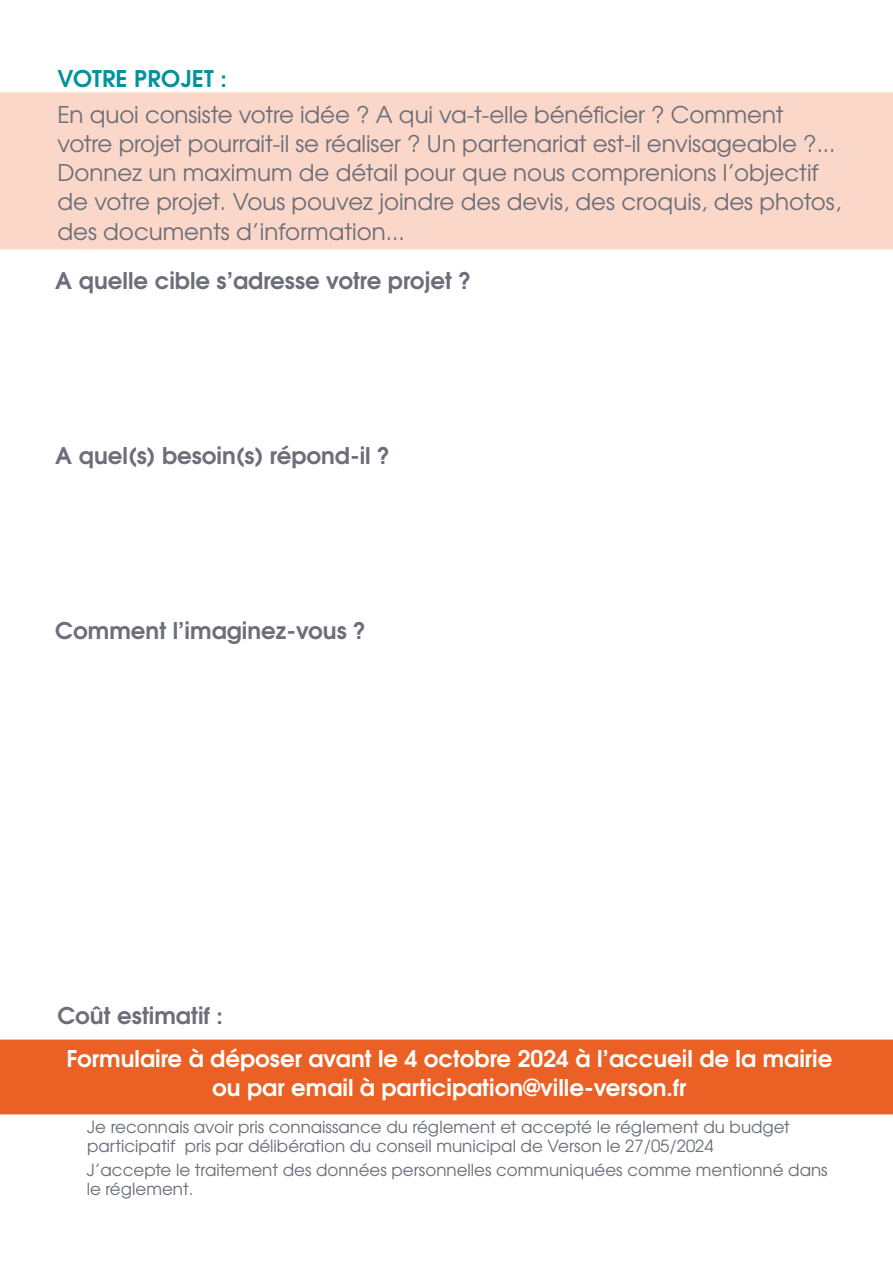
<style>
.page{position:relative;width:893px;height:1263px;background:#fff}
.page>*{position:absolute;margin:0;border:0;box-sizing:border-box;transform-origin:0 0}
.t1{font:22.95px/29.2px "Te X Gyre Adventor";color:#6c6e79}
.t2{font:700 22.95px "Te X Gyre Adventor";color:#6c6e79}
.t3{font:700 22.95px/29.2px "Te X Gyre Adventor";color:#fff;text-align:center}
.t4{font:700 22.95px "Te X Gyre Adventor";letter-spacing:.015em;color:#00939d}
.t5{font:16.65px/18.8px "Te X Gyre Adventor";color:#6c6e79}
</style>
<div class="page">
<div style="left:0;top:92px;width:893px;height:157px;background:#fad7c8"></div>
<div style="left:0;top:1039px;width:893px;height:75px;background:#eb6024"></div>
<p class="t4" style="left:58px;top:58px;width:171px">VOTRE PROJET :</p>
<p class="t1" style="left:57px;top:98px;width:785px">En quoi consiste votre idée ? A qui va-t-elle bénéficier ? Comment votre projet pourrait-il se réaliser ? Un partenariat est-il envisageable ?...<br>Donnez un maximum de détail pour que nous comprenions l’objectif de votre projet. Vous pouvez joindre des devis, des croquis, des photos, des documents d’information...</p>
<p class="t2" style="left:55px;top:260px;width:418px">A quelle cible s’adresse votre projet ?</p>
<p class="t2" style="left:55px;top:436px;width:336px">A quel(s) besoin(s) répond-il ?</p>
<p class="t2" style="left:55px;top:611px;width:312px">Comment l’imaginez-vous ?</p>
<p class="t2" style="left:57px;top:995px;width:167px">Coût estimatif :</p>
<p class="t3" style="left:66px;top:1041px;width:767px">Formulaire à déposer avant le 4 octobre 2024 à l’accueil de la mairie ou par email à participation@ville-verson.fr</p>
<p class="t5" style="left:87px;top:1116px;width:704px">Je reconnais avoir pris connaissance du réglement et accepté le réglement du budget participatif pris par délibération du conseil municipal de Verson le 27/05/2024</p>
<p class="t5" style="left:87px;top:1159px;width:742px">J’accepte le traitement des données personnelles communiquées comme mentionné dans le réglement.</p>
</div>
